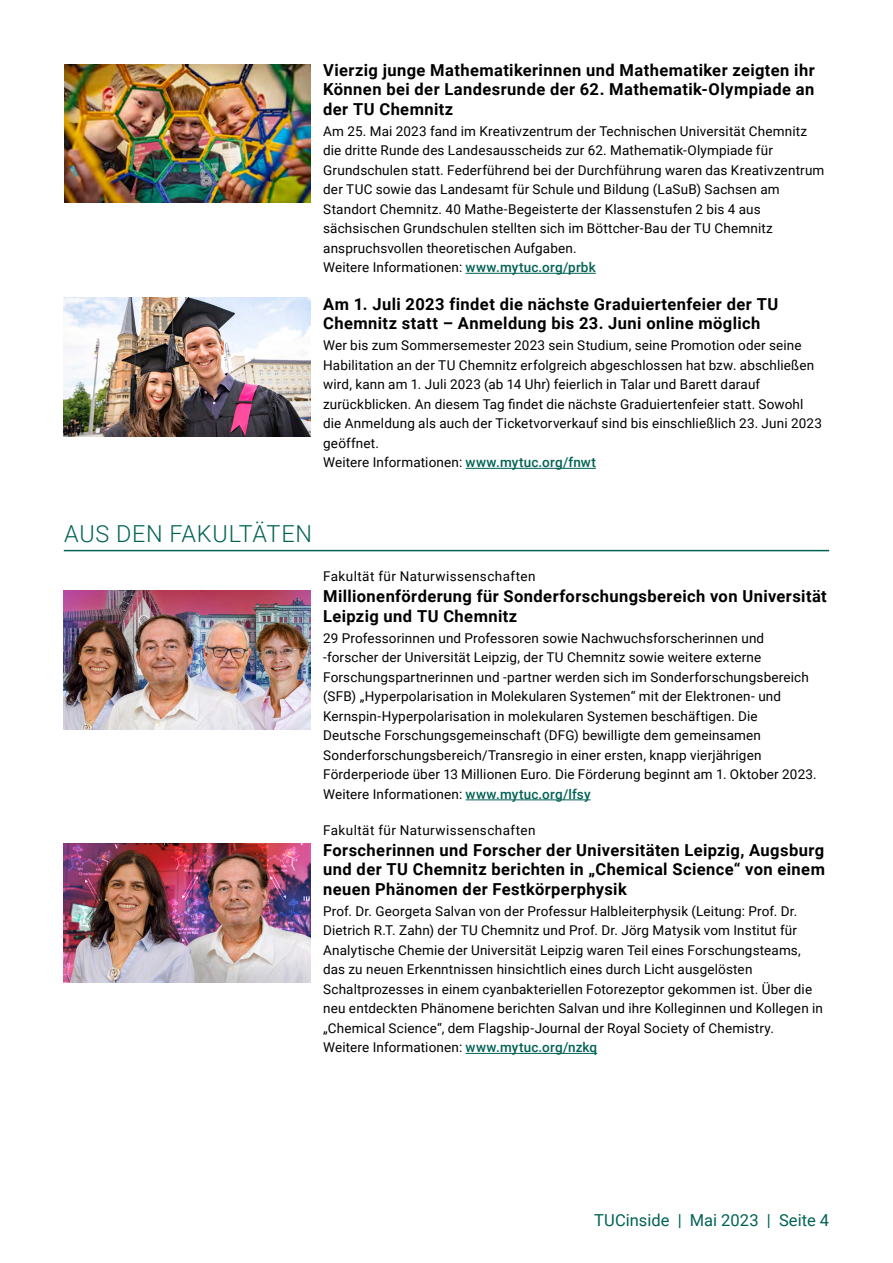
<style>
.page{position:relative;width:893px;height:1263px;background:#fff}
.page>*{position:absolute;margin:0;border:0;box-sizing:border-box;transform-origin:0 0}
.H1_Kapitel__Aus_den{font:300 23.4px "Roboto";letter-spacing:.035em;color:#006254}
.H3__Haupt-__Überschr{font:700 16.5px/19.5px "Roboto";letter-spacing:.025em;color:#000;text-align:justify}
.t1{font:16.5px "Roboto";color:#006254}
.Fließtext_deutsch{font:13.5px/19.5px "Roboto";letter-spacing:.01em;color:#000}
.H3__Haupt-__Überschr-2{font:13.5px/19.5px "Roboto";letter-spacing:.01em;color:#000}
.H2_Rubrik__Fakultät{font:13.5px "Roboto";letter-spacing:.03em;color:#000}
.s1{font-weight:500;color:#006254}
</style>
<div class="page">
<hr style="left:466px;top:273px;width:130px;height:1px;background:#006254">
<hr style="left:64px;top:550px;width:765px;height:1px;background:#006254">
<hr style="left:466px;top:799px;width:125px;height:1px;background:#006254">
<hr style="left:466px;top:1053px;width:131px;height:1px;background:#006254">
<hr style="left:466px;top:468px;width:130px;height:1px;background:#006254">
<img style="left:64px;top:64px;width:246px;height:139px">
<img style="left:64px;top:590px;width:246px;height:139px">
<img style="left:64px;top:844px;width:246px;height:138px">
<img style="left:64px;top:298px;width:246px;height:139px">
<h3 class="H3__Haupt-__Überschr" style="left:323px;top:60px;width:493px">Vierzig junge Mathematikerinnen und Mathematiker zeigten ihr Können bei der Landesrunde der 62. Mathematik-Olympiade an der TU Chemnitz</h3>
<h3 class="H3__Haupt-__Überschr-2" style="left:323px;top:121px;width:503px">Am 25. Mai 2023 fand im Kreativzentrum der Technischen Universität Chemnitz die dritte Runde des Landesausscheids zur 62. Mathematik-Olympiade für Grundschulen statt. Federführend bei der Durchführung waren das Kreativzentrum der TUC sowie das Landesamt für Schule und Bildung (LaSuB) Sachsen am Standort Chemnitz. 40 Mathe-Begeisterte der Klassenstufen 2 bis 4 aus sächsischen Grundschulen stellten sich im Böttcher-Bau der TU Chemnitz anspruchsvollen theoretischen Aufgaben.<br>Weitere Informationen: <span class="s1">www.mytuc.org/prbk</span></h3>
<h3 class="H3__Haupt-__Überschr" style="left:323px;top:294px;width:457px">Am 1. Juli 2023 findet die nächste Graduiertenfeier der TU<br>Chemnitz statt – Anmeldung bis 23. Juni online möglich</h3>
<p class="Fließtext_deutsch" style="left:323px;top:335px;width:500px">Wer bis zum Sommersemester 2023 sein Studium, seine Promotion oder seine Habilitation an der TU Chemnitz erfolgreich abgeschlossen hat bzw. abschließen wird, kann am 1. Juli 2023 (ab 14 Uhr) feierlich in Talar und Barett darauf zurückblicken. An diesem Tag findet die nächste Graduiertenfeier statt. Sowohl die Anmeldung als auch der Ticketvorverkauf sind bis einschließlich 23. Juni 2023 geöffnet.</p>
<p class="Fließtext_deutsch" style="left:323px;top:452px;width:274px">Weitere Informationen: <span class="s1">www.mytuc.org/fnwt</span></p>
<h1 class="H1_Kapitel__Aus_den" style="left:64px;top:518px;width:249px">AUS DEN FAKULTÄTEN</h1>
<h2 class="H2_Rubrik__Fakultät" style="left:323px;top:567px;width:214px">Fakultät für Naturwissenschaften</h2>
<h3 class="H3__Haupt-__Überschr" style="left:323px;top:586px;width:505px">Millionenförderung für Sonderforschungsbereich von Universität<br>Leipzig und TU Chemnitz</h3>
<p class="Fließtext_deutsch" style="left:323px;top:628px;width:495px">29 Professorinnen und Professoren sowie Nachwuchsforscherinnen und -forscher der Universität Leipzig, der TU Chemnitz sowie weitere externe Forschungspartnerinnen und -partner werden sich im Sonderforschungsbereich (SFB) „Hyperpolarisation in Molekularen Systemen“ mit der Elektronen- und Kernspin-Hyperpolarisation in molekularen Systemen beschäftigen. Die Deutsche Forschungsgemeinschaft (DFG) bewilligte dem gemeinsamen Sonderforschungsbereich/Transregio in einer ersten, knapp vierjährigen Förderperiode über 13 Millionen Euro. Die Förderung beginnt am 1. Oktober 2023.</p>
<p class="Fließtext_deutsch" style="left:323px;top:784px;width:269px">Weitere Informationen: <span class="s1">www.mytuc.org/lfsy</span></p>
<h2 class="H2_Rubrik__Fakultät" style="left:323px;top:821px;width:214px">Fakultät für Naturwissenschaften</h2>
<h3 class="H3__Haupt-__Überschr" style="left:323px;top:840px;width:503px">Forscherinnen und Forscher der Universitäten Leipzig, Augsburg und der TU Chemnitz berichten in „Chemical Science“ von einem neuen Phänomen der Festkörperphysik</h3>
<p class="Fließtext_deutsch" style="left:323px;top:901px;width:501px">Prof. Dr. Georgeta Salvan von der Professur Halbleiterphysik (Leitung: Prof. Dr.<br>Dietrich R.T. Zahn) der TU Chemnitz und Prof. Dr. Jörg Matysik vom Institut für Analytische Chemie der Universität Leipzig waren Teil eines Forschungsteams, das zu neuen Erkenntnissen hinsichtlich eines durch Licht ausgelösten Schaltprozesses in einem cyanbakteriellen Fotorezeptor gekommen ist. Über die neu entdeckten Phänomene berichten Salvan und ihre Kolleginnen und Kollegen in „Chemical Science“, dem Flagship-Journal der Royal Society of Chemistry.</p>
<p class="Fließtext_deutsch" style="left:323px;top:1037px;width:275px">Weitere Informationen: <span class="s1">www.mytuc.org/nzkq</span></p>
<p class="t1" style="left:594px;top:1209px;width:237px">TUCinside | Mai 2023 | Seite 4</p>
</div>
